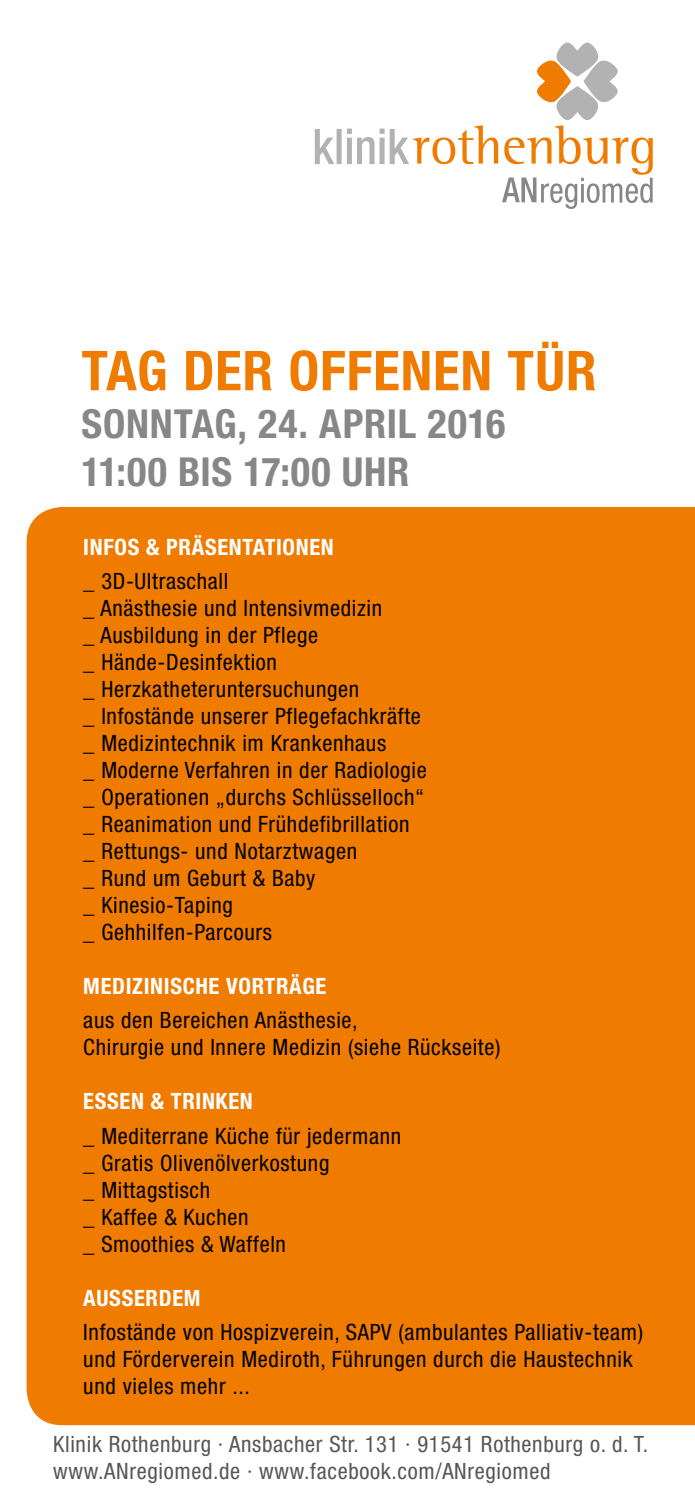
<style>
.page{position:relative;width:695px;height:1489px;background:#fff}
.page>*{position:absolute;margin:0;border:0;box-sizing:border-box;transform-origin:0 0}
.t1{font:700 condensed 55px "Helvetica Neue LT Std";letter-spacing:.015em;color:#ef7b00}
.t2{font:700 condensed 40px/48px "Helvetica Neue LT Std";letter-spacing:.02em;color:#878787}
.t3{font:condensed 22.5px/27px "Helvetica Neue LT Std";letter-spacing:.03em;color:#000}
.t4{font:condensed 22.5px/27px "Helvetica Neue LT Std";letter-spacing:.03em;color:#575756}
.t5{font:700 condensed 22.5px "Helvetica Neue LT Std";letter-spacing:.03em;color:#fff}
</style>
<div class="page">
<div style="left:27px;top:507px;width:667px;height:917px;background:#ef7b00"></div>
<svg style="left:315px;top:43px;width:337px;height:166px"></svg>
<h1 class="t1" style="left:81px;top:337px;width:516px">TAG DER OFFENEN TÜR</h1>
<h2 class="t2" style="left:81px;top:399px;width:425px">SONNTAG, 24. APRIL 2016<br>11:00 BIS 17:00 UHR</h2>
<p class="t5" style="left:83px;top:533px;width:252px">INFOS &amp; PRÄSENTATIONEN</p>
<p class="t3" style="left:83px;top:567px;width:345px">_ 3D-Ultraschall<br>_ Anästhesie und Intensivmedizin<br>_ Ausbildung in der Pflege<br>_ Hände-Desinfektion<br>_ Herzkatheteruntersuchungen<br>_ Infostände unserer Pflegefachkräfte _ Medizintechnik im Krankenhaus<br>_ Moderne Verfahren in der Radiologie _ Operationen „durchs Schlüsselloch“ _ Reanimation und Frühdefibrillation<br>_ Rettungs- und Notarztwagen<br>_ Rund um Geburt &amp; Baby<br>_ Kinesio-Taping<br>_ Gehhilfen-Parcours</p>
<p class="t5" style="left:83px;top:972px;width:244px">MEDIZINISCHE VORTRÄGE</p>
<p class="t3" style="left:83px;top:1006px;width:418px">aus den Bereichen Anästhesie,<br>Chirurgie und Innere Medizin (siehe Rückseite)</p>
<p class="t5" style="left:83px;top:1087px;width:171px">ESSEN &amp; TRINKEN</p>
<p class="t3" style="left:83px;top:1121px;width:319px">_ Mediterrane Küche für jedermann _ Gratis Olivenölverkostung<br>_ Mittagstisch<br>_ Kaffee &amp; Kuchen<br>_ Smoothies &amp; Waffeln</p>
<p class="t5" style="left:83px;top:1283px;width:119px">AUSSERDEM</p>
<p class="t3" style="left:83px;top:1317px;width:561px">Infostände von Hospizverein, SAPV (ambulantes Palliativ-team) und Förderverein Mediroth, Führungen durch die Haustechnik und vieles mehr ...</p>
<p class="t4" style="left:53px;top:1429px;width:596px">Klinik Rothenburg · Ansbacher Str. 131 · 91541 Rothenburg o. d. T. www.ANregiomed.de · www.facebook.com/ANregiomed</p>
</div>
